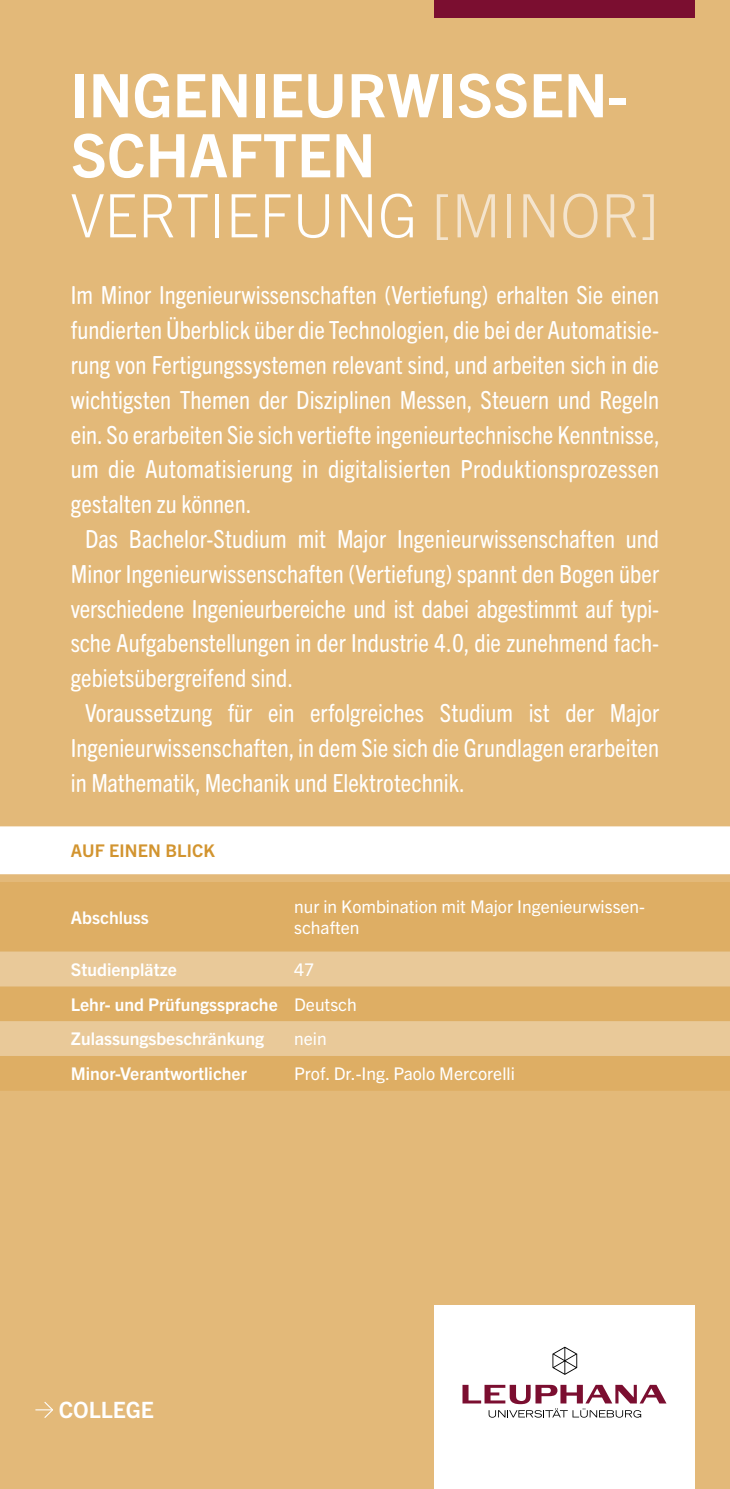
<style>
.page{position:relative;width:730px;height:1489px;background:#fff}
.page>*{position:absolute;margin:0;border:0;box-sizing:border-box;transform-origin:0 0}
.Headline_Titel{font:700 60px/60px "Trade Gothic Next LT Pro";color:#fff}
.Mengentext_Einzug_We{font:condensed 25px/34.8px "Trade Gothic Next SR Pro";color:#fff;text-align:justify}
.Mengentext_Weiß{font:condensed 25px/34.8px "Trade Gothic Next SR Pro";letter-spacing:.01em;color:#fff;text-align:justify}
.t1{font:700 22.5px "Trade Gothic Next LT Pro";color:#fff}
.Tabelle_Inhalt{font:700 17.5px "Trade Gothic Next LT Pro";color:#fff}
.Tabelle_Inhalt-2{font:17.5px/21px "Trade Gothic Next LT Pro";color:#fff}
.Tabelle_Headline{font:700 17.5px "Trade Gothic Next LT Pro";letter-spacing:.01em;color:#d2942f}
.s1{font-weight:300}
.s2{font-weight:300;color:#f4e4cd}
</style>
<div class="page">
<div style="left:0;top:0;width:730px;height:1488px;background:#e3b979"></div>
<svg style="left:35px;top:1402px;width:18px;height:16px"></svg>
<div style="left:434px;top:1304px;width:260px;height:183px;background:#fff"></div>
<svg style="left:462px;top:1384px;width:204px;height:33px"></svg>
<svg style="left:552px;top:1346px;width:25px;height:28px"></svg>
<div style="left:434px;top:0;width:260px;height:18px;background:#7b0e30"></div>
<div style="left:0;top:826px;width:730px;height:48px;background:#fff"></div>
<div style="left:0;top:882px;width:730px;height:208px;background:#deae64"></div>
<svg style="left:0;top:951px;width:730px;height:104px;background:#e5bf87"></svg>
<p class="Headline_Titel" style="left:71px;top:61px;width:589px">INGENIEURWISSEN-<br>SCHAFTEN<br><span class="s1">VERTIEFUNG</span> <span class="s2">[MINOR]</span></p>
<p class="Mengentext_Weiß" style="left:71px;top:276px;width:590px">Im Minor Ingenieurwissenschaften (Vertiefung) erhalten Sie einen fundierten Überblick über die Technologien, die bei der Automatisie&shy;rung von Fertigungssystemen relevant sind, und arbeiten sich in die wichtigsten Themen der Disziplinen Messen, Steuern und Regeln ein. So erarbeiten Sie sich vertiefte ingenieurtechnische Kenntnisse, um die Automatisierung in digitalisierten Produktionsprozessen gestalten zu können.</p>
<p class="Mengentext_Einzug_We" style="left:71px;top:520px;width:590px;text-indent:14px">Das Bachelor-Studium mit Major Ingenieurwissenschaften und Minor Ingenieurwissenschaften (Vertiefung) spannt den Bogen über verschiedene Ingenieurbereiche und ist dabei abgestimmt auf typi&shy;sche Aufgabenstellungen in der Industrie 4.0, die zunehmend fach&shy;gebietsübergreifend sind.</p>
<p class="Mengentext_Einzug_We" style="left:71px;top:694px;width:590px;text-indent:14px">Voraussetzung für ein erfolgreiches Studium ist der Major Ingenieurwissenschaften, in dem Sie sich die Grundlagen erarbeiten in Mathematik, Mechanik und Elektrotechnik.</p>
<p class="Tabelle_Headline" style="left:71px;top:838px;width:146px">AUF EINEN BLICK</p>
<p class="Tabelle_Inhalt" style="left:71px;top:905px;width:79px">Abschluss</p>
<p class="Tabelle_Inhalt-2" style="left:294px;top:895px;width:352px">nur in Kombination mit Major Ingenieurwissen&shy;schaften</p>
<p class="Tabelle_Inhalt" style="left:71px;top:957px;width:107px">Studienplätze</p>
<p class="Tabelle_Inhalt-2" style="left:294px;top:957px;width:22px">47</p>
<p class="Tabelle_Inhalt" style="left:71px;top:991px;width:208px">Lehr- und Prüfungssprache</p>
<p class="Tabelle_Inhalt-2" style="left:294px;top:992px;width:64px">Deutsch</p>
<p class="Tabelle_Inhalt" style="left:71px;top:1026px;width:195px">Zulassungsbeschränkung</p>
<p class="Tabelle_Inhalt-2" style="left:294px;top:1027px;width:34px">nein</p>
<p class="Tabelle_Inhalt" style="left:71px;top:1061px;width:178px">Minor-Verantwortlicher</p>
<p class="Tabelle_Inhalt-2" style="left:294px;top:1062px;width:222px">Prof. Dr.-Ing. Paolo Mercorelli</p>
<p class="t1" style="left:59px;top:1393px;width:97px">COLLEGE</p>
</div>
